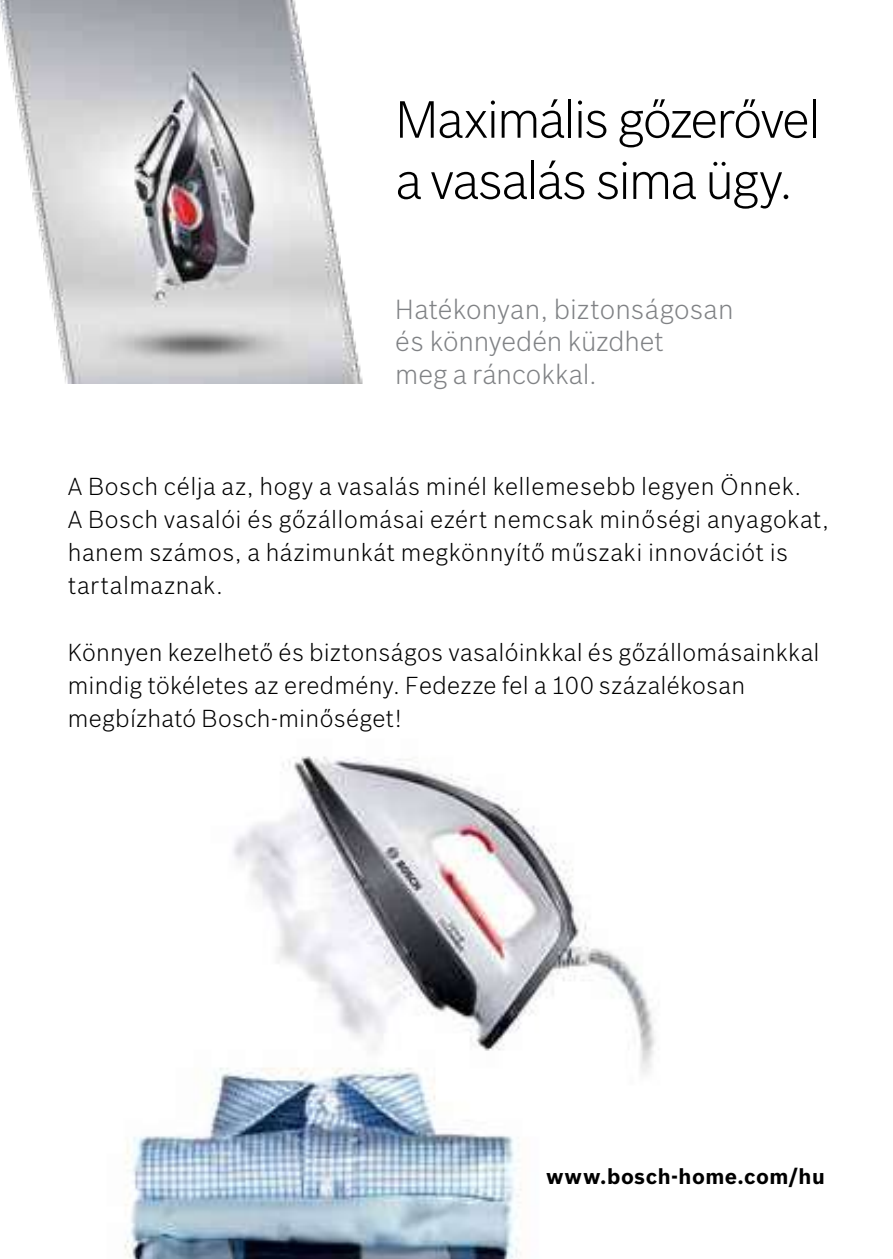
<style>
.page{position:relative;width:893px;height:1259px;background:#fff}
.page>*{position:absolute;margin:0;border:0;box-sizing:border-box;transform-origin:0 0}
.t1{font:300 51px/61.2px "Bosch Sans";letter-spacing:-.04em;color:#000}
.t2{font:300 27px/32.4px "Bosch Sans";color:#808285}
.t3{font:300 24px/33px "Bosch Sans";letter-spacing:.015em;color:#000}
.t4{font:700 21px "Bosch Sans";letter-spacing:.02em;color:#000}
</style>
<div class="page">
<img style="left:124px;top:756px;width:531px;height:503px">
<img style="left:0;top:0;width:363px;height:383px">
<h1 class="t1" style="left:395px;top:88px;width:427px">Maximális gőzerővel a vasalás sima ügy.</h1>
<p class="t2" style="left:395px;top:293px;width:340px">Hatékonyan, biztonságosan és könnyedén küzdhet<br>meg a ráncokkal.</p>
<p class="t3" style="left:68px;top:469px;width:763px">A Bosch célja az, hogy a vasalás minél kellemesebb legyen Önnek.<br>A Bosch vasalói és gőzállomásai ezért nemcsak minőségi anyagokat, hanem számos, a házimunkát megkönnyítő műszaki innovációt is tartalmaznak.</p>
<p class="t3" style="left:68px;top:635px;width:753px">Könnyen kezelhető és biztonságos vasalóinkkal és gőzállomásainkkal mindig tökéletes az eredmény. Fedezze fel a 100 százalékosan megbízható Bosch-minőséget!</p>
<p class="t4" style="left:546px;top:1163px;width:280px">www.bosch-home.com/hu</p>
</div>
